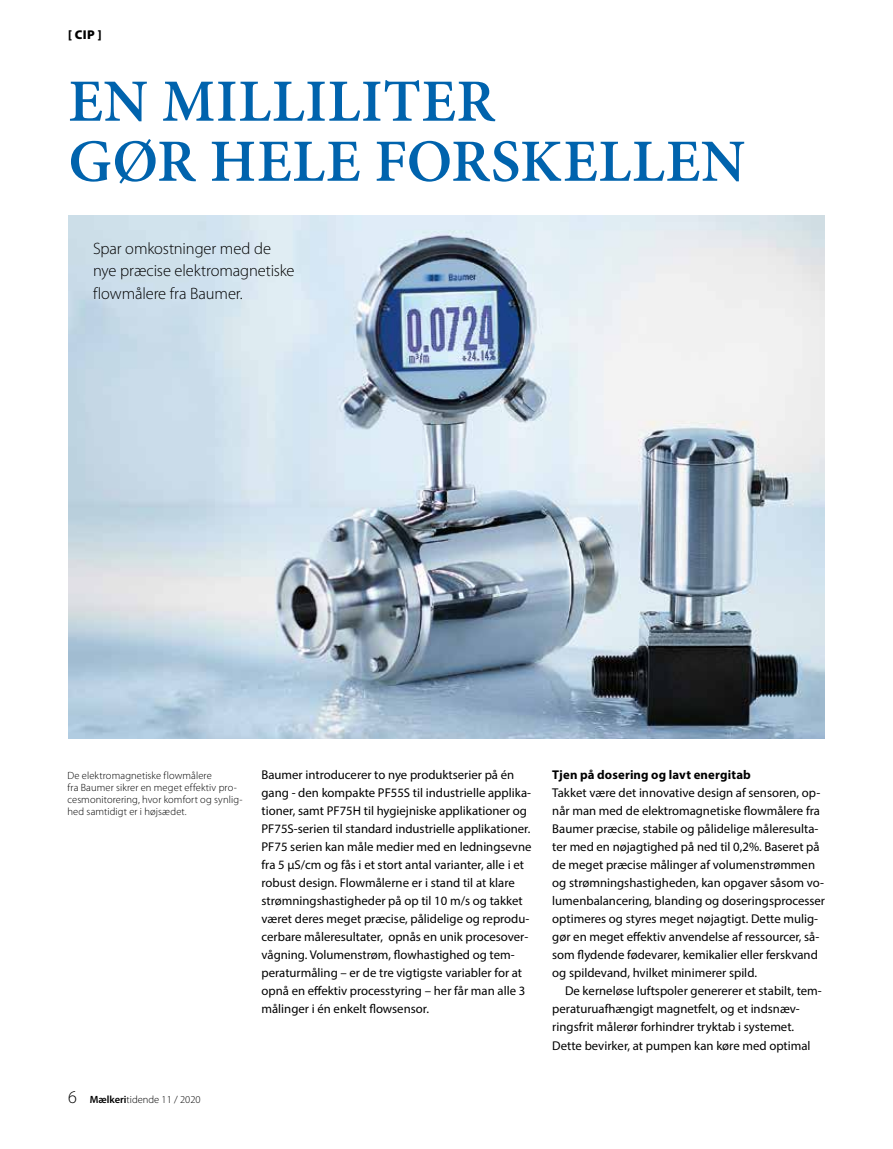
<style>
.page{position:relative;width:893px;height:1149px;background:#fff}
.page>*{position:absolute;margin:0;border:0;box-sizing:border-box;transform-origin:0 0}
.t1{font:600 60px/60px "Minion Pro";letter-spacing:.01em;color:#0063ad}
.t2{font:300 16.5px/22.5px "Myriad Pro";letter-spacing:-.01em;color:#000}
.t3{font:12.75px/18px "Myriad Pro";color:#000}
.t4{font:700 12.75px "Myriad Pro";letter-spacing:.01em;color:#000}
.t5{font:900 12.75px "Myriad Pro";color:#000}
.t6{font:300 10.5px/12px "Myriad Pro";letter-spacing:.01em;color:#000}
.s1{font-size:18px}
.s2{font-weight:600}
</style>
<div class="page">
<img style="left:68px;top:215px;width:757px;height:523px">
<p class="t5" style="left:68px;top:28px;width:35px">[ CIP ]</p>
<h1 class="t1" style="left:68px;top:71px;width:678px">EN MILLILITER<br>GØR HELE FORSKELLEN</h1>
<p class="t2" style="left:93px;top:237px;width:203px">Spar omkostninger med de nye præcise elektromagnetiske flowmålere fra Baumer.</p>
<p class="t6" style="left:68px;top:769px;width:176px">De elektromagnetiske flowmålere<br>fra Baumer sikrer en meget effektiv pro&shy;cesmonitorering, hvor komfort og synlig&shy;hed samtidigt er i højsædet.</p>
<p class="t6" style="left:68px;top:1093px;width:134px"><span class="s1">6</span> <span class="s2">Mælkeri</span>tidende 11 / 2020</p>
<p class="t3" style="left:261px;top:765px;width:272px">Baumer introducerer to nye produktserier på én gang - den kompakte PF55S til industrielle applika&shy;tioner, samt PF75H til hygiejniske applikationer og PF75S-serien til standard industrielle applikationer.<br>PF75 serien kan måle medier med en ledningsevne fra 5 µS/cm og fås i et stort antal varianter, alle i et robust design. Flowmålerne er i stand til at klare strømningshastigheder på op til 10 m/s og takket været deres meget præcise, pålidelige og reprodu&shy;cerbare måleresultater, opnås en unik procesover&shy;vågning. Volumenstrøm, flowhastighed og tem&shy;peraturmåling – er de tre vigtigste variabler for at opnå en effektiv processtyring – her får man alle 3 målinger i én enkelt flowsensor.</p>
<p class="t4" style="left:552px;top:766px;width:200px">Tjen på dosering og lavt energitab</p>
<p class="t3" style="left:552px;top:783px;width:274px">Takket være det innovative design af sensoren, op&shy;når man med de elektromagnetiske flowmålere fra Baumer præcise, stabile og pålidelige måleresulta&shy;ter med en nøjagtighed på ned til 0,2%. Baseret på de meget præcise målinger af volumenstrømmen og strømningshastigheden, kan opgaver såsom vo&shy;lumenbalancering, blanding og doseringsprocesser optimeres og styres meget nøjagtigt. Dette mulig&shy;gør en meget effektiv anvendelse af ressourcer, så&shy;som flydende fødevarer, kemikalier eller ferskvand og spildevand, hvilket minimerer spild.</p>
<p class="t3" style="left:552px;top:981px;width:271px;text-indent:13px">De kerneløse luftspoler genererer et stabilt, tem&shy;peraturuafhængigt magnetfelt, og et indsnæv&shy;ringsfrit målerør forhindrer tryktab i systemet.<br>Dette bevirker, at pumpen kan køre med optimal</p>
</div>
